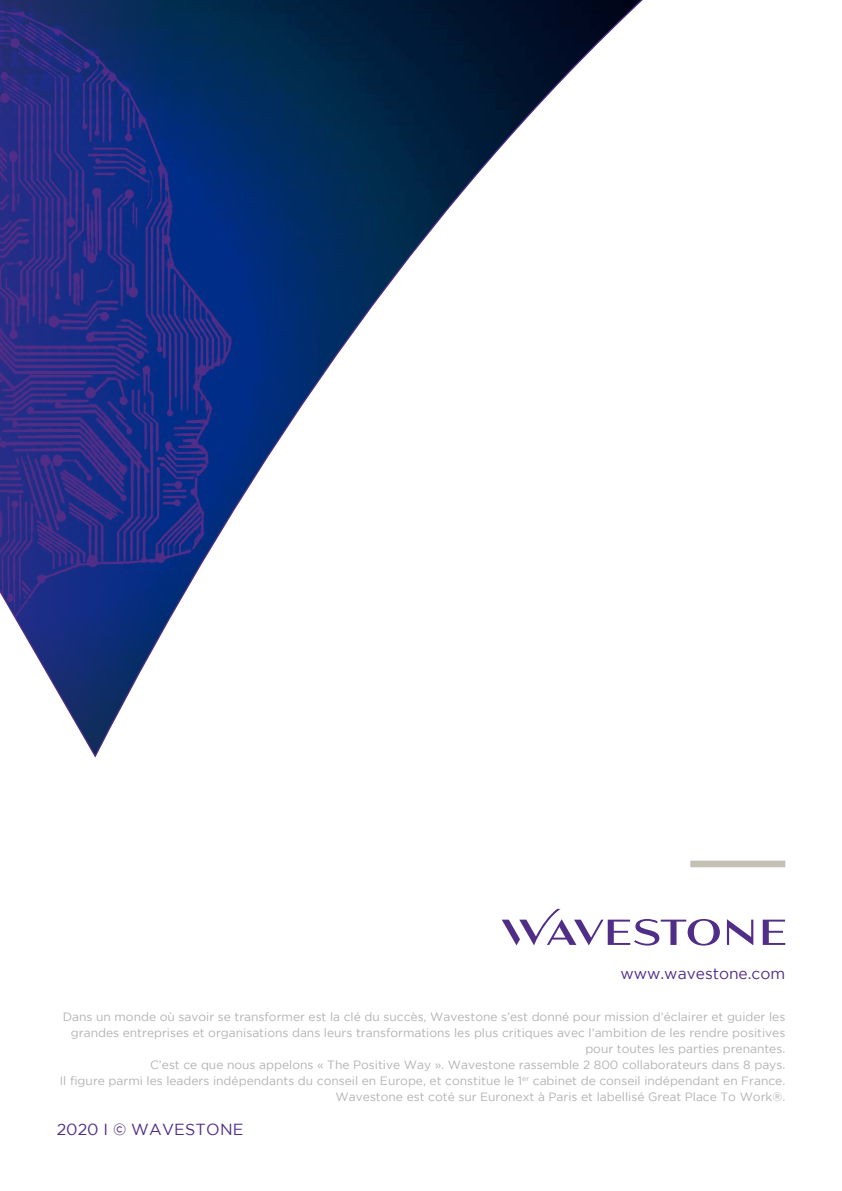
<style>
.page{position:relative;width:842px;height:1191px;background:#fff}
.page>*{position:absolute;margin:0;border:0;box-sizing:border-box;transform-origin:0 0}
.t1{font:16px "Gotham";letter-spacing:.015em;color:#502d87}
.t2{font:15.6px "Gotham";color:#502d87}
.t3{font:12px/16px "Gotham";color:#b3b2b2;text-align:right}
</style>
<div class="page">
<svg style="left:763px;top:919px;width:22px;height:26px"></svg>
<svg style="left:727px;top:919px;width:26px;height:26px"></svg>
<svg style="left:502px;top:909px;width:218px;height:36px"></svg>
<div style="left:690px;top:860px;width:95px;height:7px;background:#c5c0b5"></div>
<svg style="left:0;top:0;width:643px;height:758px"></svg>
<p class="t2" style="left:620px;top:964px;width:166px">www.wavestone.com</p>
<p class="t3" style="left:60px;top:1008px;width:727px">Dans un monde où savoir se transformer est la clé du succès, Wavestone s’est donné pour mission d’éclairer et guider les grandes entreprises et organisations dans leurs transformations les plus critiques avec l’ambition de les rendre positives pour toutes les parties prenantes.<br>C’est ce que nous appelons « The Positive Way ». Wavestone rassemble 2 800 collaborateurs dans 8 pays.<br>Il figure parmi les leaders indépendants du conseil en Europe, et constitue le 1<sup>er</sup> cabinet de conseil indépendant en France.<br>Wavestone est coté sur Euronext à Paris et labellisé Great Place To Work®.</p>
<h1 class="t1" style="left:57px;top:1120px;width:188px">2020 I © WAVESTONE</h1>
</div>
